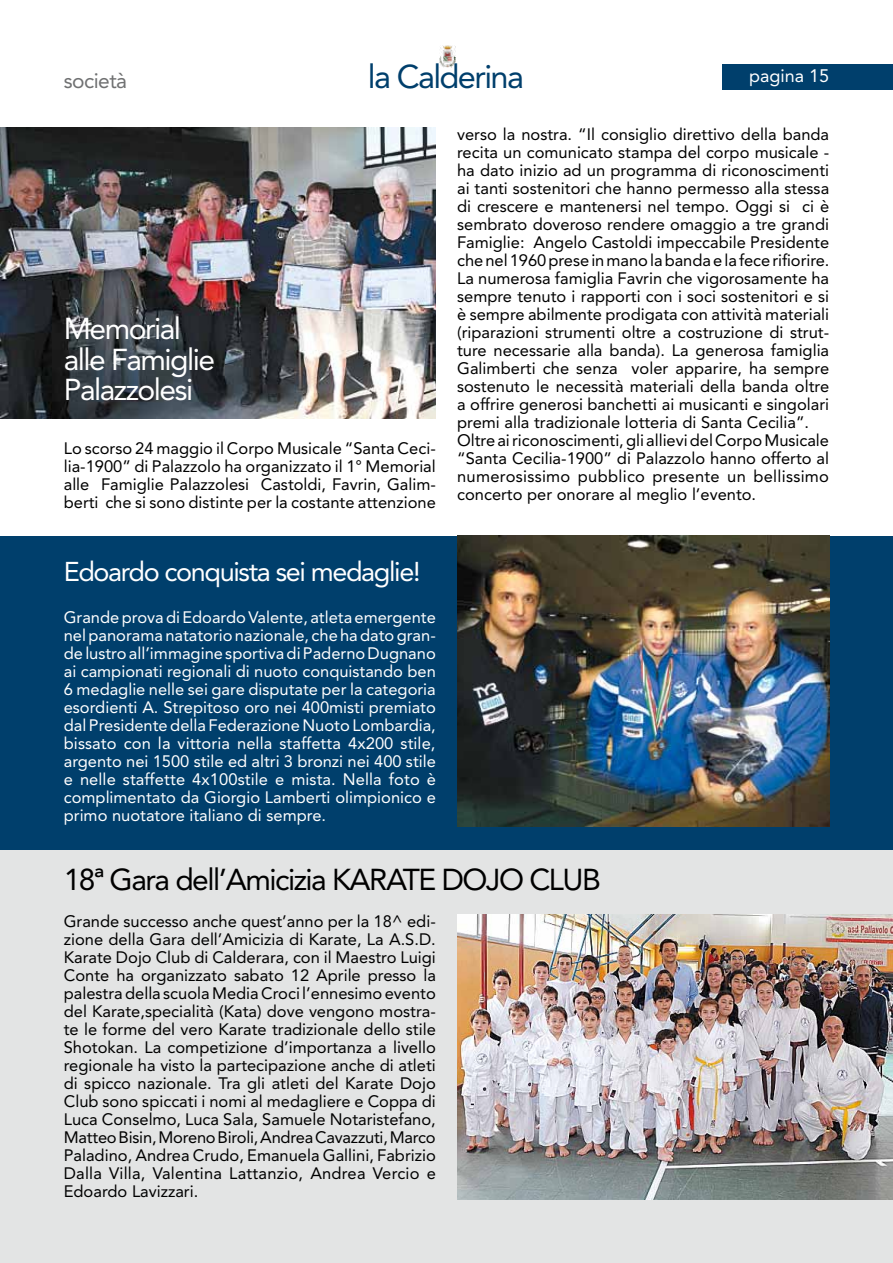
<style>
.page{position:relative;width:893px;height:1263px;background:#fff}
.page>*{position:absolute;margin:0;border:0;box-sizing:border-box;transform-origin:0 0}
.t1{font:32.7px "Avenir LT Std";letter-spacing:-.05em;color:#003f6c}
.t2{font:30px "Avenir LT Std";letter-spacing:-.05em;color:#000}
.t3{font:30px/30px "Avenir LT Std";letter-spacing:-.05em;color:#fff}
.t4{font:27px "Avenir LT Std";letter-spacing:-.05em;color:#fff}
.t5{font:21px "Avenir LT Std";letter-spacing:-.025em;color:#707172}
.t6{font:18px "Avenir LT Std";color:#fff}
.t7{font:16.5px/18px "Avenir LT Std";color:#000;text-align:justify}
.t8{font:16.5px/18px "Avenir LT Std";color:#fff;text-align:justify}
</style>
<div class="page">
<div style="left:0;top:536px;width:893px;height:452px;background:#003f6c"></div>
<div style="left:0;top:850px;width:893px;height:413px;background:#e3e4e4"></div>
<img style="left:439px;top:45px;width:16px;height:22px">
<div style="left:723px;top:64px;width:170px;height:25px;background:#003f6c"></div>
<img style="left:457px;top:914px;width:436px;height:285px">
<img style="left:457px;top:536px;width:372px;height:290px">
<img style="left:0;top:128px;width:436px;height:291px">
<p class="t5" style="left:64px;top:69px;width:65px">società</p>
<h1 class="t1" style="left:368px;top:58px;width:158px">la Calderina</h1>
<p class="t6" style="left:749px;top:65px;width:82px">pagina 15</p>
<h2 class="t3" style="left:64px;top:314px;width:153px">Memorial alle Famiglie<br>Palazzolesi</h2>
<p class="t7" style="left:64px;top:440px;width:374px">Lo scorso 24 maggio il Corpo Musicale “Santa Ceci&shy;lia-1900” di Palazzolo ha organizzato il 1° Memorial alle Famiglie Palazzolesi Castoldi, Favrin, Galim&shy;berti che si sono distinte per la costante attenzione</p>
<h3 class="t4" style="left:64px;top:556px;width:358px">Edoardo conquista sei medaglie!</h3>
<p class="t8" style="left:64px;top:608px;width:374px">Grande prova di Edoardo Valente, atleta emergente nel panorama natatorio nazionale, che ha dato gran&shy;de lustro all’immagine sportiva di Paderno Dugnano ai campionati regionali di nuoto conquistando ben 6 medaglie nelle sei gare disputate per la categoria esordienti A. Strepitoso oro nei 400misti premiato dal Presidente della Federazione Nuoto Lombardia, bissato con la vittoria nella staffetta 4x200 stile, argento nei 1500 stile ed altri 3 bronzi nei 400 stile e nelle staffette 4x100stile e mista. Nella foto è complimentato da Giorgio Lamberti olimpionico e primo nuotatore italiano di sempre.</p>
<p class="t7" style="left:457px;top:125px;width:374px;text-align:left">verso la nostra. “Il consiglio direttivo della banda recita un comunicato stampa del corpo musicale - ha dato inizio ad un programma di riconoscimenti ai tanti sostenitori che hanno permesso alla stessa di crescere e mantenersi nel tempo. Oggi si ci è sembrato doveroso rendere omaggio a tre grandi Famiglie: Angelo Castoldi impeccabile Presidente che nel 1960 prese in mano la banda e la fece rifiorire.<br>La numerosa famiglia Favrin che vigorosamente ha sempre tenuto i rapporti con i soci sostenitori e si è sempre abilmente prodigata con attività materiali (riparazioni strumenti oltre a costruzione di strut&shy;ture necessarie alla banda). La generosa famiglia Galimberti che senza voler apparire, ha sempre sostenuto le necessità materiali della banda oltre a offrire generosi banchetti ai musicanti e singolari premi alla tradizionale lotteria di Santa Cecilia”.<br>Oltre ai riconoscimenti, gli allievi del Corpo Musicale “Santa Cecilia-1900” di Palazzolo hanno offerto al numerosissimo pubblico presente un bellissimo concerto per onorare al meglio l’evento.</p>
<h2 class="t2" style="left:64px;top:862px;width:539px">18ª Gara dell’Amicizia KARATE DOJO CLUB</h2>
<p class="t7" style="left:64px;top:912px;width:374px">Grande successo anche quest’anno per la 18^ edi&shy;zione della Gara dell’Amicizia di Karate, La A.S.D.<br>Karate Dojo Club di Calderara, con il Maestro Luigi Conte ha organizzato sabato 12 Aprile presso la palestra della scuola Media Croci l’ennesimo evento del Karate,specialità (Kata) dove vengono mostra&shy;te le forme del vero Karate tradizionale dello stile Shotokan. La competizione d’importanza a livello regionale ha visto la partecipazione anche di atleti di spicco nazionale. Tra gli atleti del Karate Dojo Club sono spiccati i nomi al medagliere e Coppa di Luca Conselmo, Luca Sala, Samuele Notaristefano, Matteo Bisin, Moreno Biroli, Andrea Cavazzuti, Marco Paladino, Andrea Crudo, Emanuela Gallini, Fabrizio Dalla Villa, Valentina Lattanzio, Andrea Vercio e Edoardo Lavizzari.</p>
</div>
